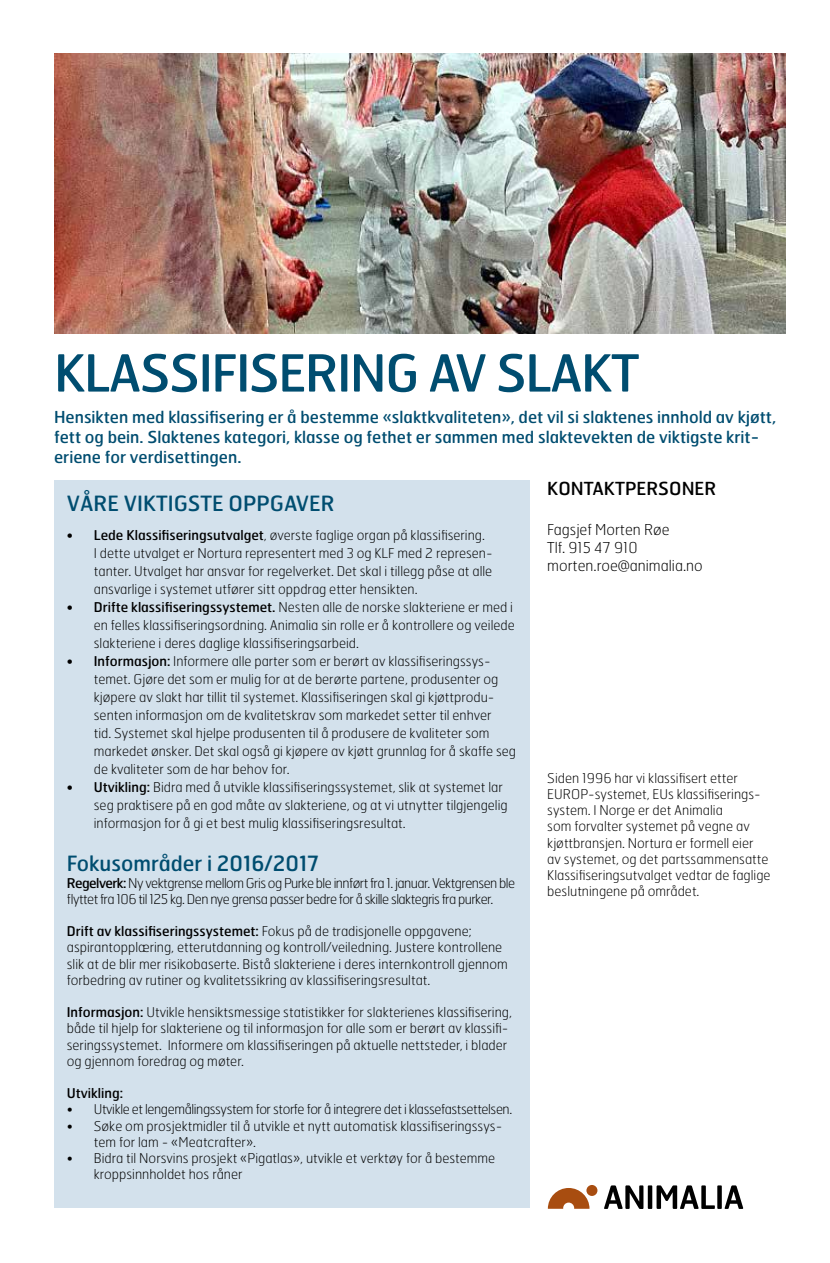
<style>
.page{position:relative;width:830px;height:1263px;background:#fff}
.page>*{position:absolute;margin:0;border:0;box-sizing:border-box;transform-origin:0 0}
.t1{font:51px "Hermes";letter-spacing:-.03em;color:#004d70}
.t2{font:21px "Hermes";color:#004d70}
.t3{font:18px "Hermes";color:#000}
.t4{font:16.5px/19.8px "Hermes";color:#004d70}
.t5{font:100 15px/18px "Hermes";color:#000}
.t6{font:100 13.5px/16.2px "Hermes";color:#000}
.t7{font:100 13.5px/16.2px "Hermes";letter-spacing:-.04em;color:#000}
.t8{font:100 13.5px "Hermes";letter-spacing:-.03em;color:#000}
.t9{font:13.5px "Hermes";color:#000}
.s1{font-weight:400}
</style>
<div class="page">
<img style="left:54px;top:53px;width:730px;height:281px">
<div style="left:54px;top:480px;width:475px;height:728px;background:#d3e1ec"></div>
<svg style="left:604px;top:1185px;width:39px;height:24px"></svg>
<div style="left:647px;top:1185px;width:5px;height:24px;background:#000"></div>
<svg style="left:656px;top:1185px;width:58px;height:24px"></svg>
<svg style="left:717px;top:1185px;width:4px;height:24px"></svg>
<svg style="left:724px;top:1185px;width:18px;height:24px"></svg>
<div style="left:586px;top:1185px;width:11px;height:11px;background:#a84d10;border-radius:50%"></div>
<svg style="left:547px;top:1188px;width:42px;height:21px"></svg>
<h1 class="t1" style="left:54px;top:340px;width:586px">KLASSIFISERING AV SLAKT</h1>
<p class="t4" style="left:54px;top:407px;width:723px">Hensikten med klassifisering er å bestemme «slaktkvaliteten», det vil si slaktenes innhold av kjøtt, fett og bein. Slaktenes kategori, klasse og fethet er sammen med slaktevekten de viktigste krit&shy;eriene for verdisettingen.</p>
<h3 class="t3" style="left:547px;top:477px;width:170px">KONTAKTPERSONER</h3>
<p class="t5" style="left:547px;top:520px;width:157px">Fagsjef Morten Røe<br>Tlf. 915 47 910 morten.roe@animalia.no</p>
<h2 class="t2" style="left:67px;top:489px;width:269px">VÅRE VIKTIGSTE OPPGAVER</h2>
<p class="t6" style="left:94px;top:526px;width:400px;line-height:18px;text-indent:-27px"><span class="s1">• Lede Klassifiseringsutvalget</span>, øverste faglige organ på klassifisering.<br>I dette utvalget er Nortura representert med 3 og KLF med 2 represen&shy;tanter. Utvalget har ansvar for regelverket. Det skal i tillegg påse at alle ansvarlige i systemet utfører sitt oppdrag etter hensikten.</p>
<p class="t6" style="left:94px;top:598px;width:422px;line-height:18px;text-indent:-27px"><span class="s1">• Drifte klassifiseringssystemet.</span> Nesten alle de norske slakteriene er med i en felles klassifiseringsordning. Animalia sin rolle er å kontrollere og veilede slakteriene i deres daglige klassifiseringsarbeid.</p>
<p class="t6" style="left:94px;top:652px;width:423px;line-height:18px;text-indent:-27px"><span class="s1">• Informasjon:</span> Informere alle parter som er berørt av klassifiseringssys&shy;temet. Gjøre det som er mulig for at de berørte partene, produsenter og kjøpere av slakt har tillit til systemet. Klassifiseringen skal gi kjøttprodu&shy;senten informasjon om de kvalitetskrav som markedet setter til enhver<br>tid. Systemet skal hjelpe produsenten til å produsere de kvaliteter som markedet ønsker. Det skal også gi kjøpere av kjøtt grunnlag for å skaffe seg de kvaliteter som de har behov for.</p>
<p class="t6" style="left:94px;top:778px;width:415px;line-height:18px;text-indent:-27px"><span class="s1">• Utvikling:</span> Bidra med å utvikle klassifiseringssystemet, slik at systemet lar seg praktisere på en god måte av slakteriene, og at vi utnytter tilgjengelig informasjon for å gi et best mulig klassifiseringsresultat.</p>
<h2 class="t2" style="left:67px;top:850px;width:254px">Fokusområder i 2016/2017</h2>
<p class="t7" style="left:67px;top:874px;width:449px"><span class="s1">Regelverk:</span> Ny vektgrense mellom Gris og Purke ble innført fra 1. januar. Vektgrensen ble flyttet fra 106 til 125 kg. Den nye grensa passer bedre for å skille slaktegris fra purker.</p>
<p class="t6" style="left:67px;top:923px;width:442px"><span class="s1">Drift av klassifiseringssystemet:</span> Fokus på de tradisjonelle oppgavene; aspirantopplæring, etterutdanning og kontroll/veiledning. Justere kontrollene slik at de blir mer risikobaserte. Bistå slakteriene i deres internkontroll gjennom forbedring av rutiner og kvalitetssikring av klassifiseringsresultat.</p>
<p class="t6" style="left:67px;top:1004px;width:446px"><span class="s1">Informasjon:</span> Utvikle hensiktsmessige statistikker for slakterienes klassifisering, både til hjelp for slakteriene og til informasjon for alle som er berørt av klassifi&shy;seringssystemet. Informere om klassifiseringen på aktuelle nettsteder, i blader og gjennom foredrag og møter.</p>
<p class="t9" style="left:67px;top:1084px;width:58px">Utvikling:</p>
<p class="t8" style="left:67px;top:1101px;width:446px">• Utvikle et lengemålingssystem for storfe for å integrere det i klassefastsettelsen.</p>
<p class="t6" style="left:94px;top:1117px;width:410px;text-indent:-27px">• Søke om prosjektmidler til å utvikle et nytt automatisk klassifiseringssys&shy;tem for lam - «Meatcrafter».</p>
<p class="t6" style="left:94px;top:1149px;width:403px;text-indent:-27px">• Bidra til Norsvins prosjekt «Pigatlas», utvikle et verktøy for å bestemme kroppsinnholdet hos råner</p>
<p class="t6" style="left:547px;top:769px;width:225px">Siden 1996 har vi klassifisert etter EUROP-systemet, EUs klassifiserings&shy;system. I Norge er det Animalia<br>som forvalter systemet på vegne av kjøttbransjen. Nortura er formell eier av systemet, og det partssammensatte Klassifiseringsutvalget vedtar de faglige beslutningene på området.</p>
</div>
